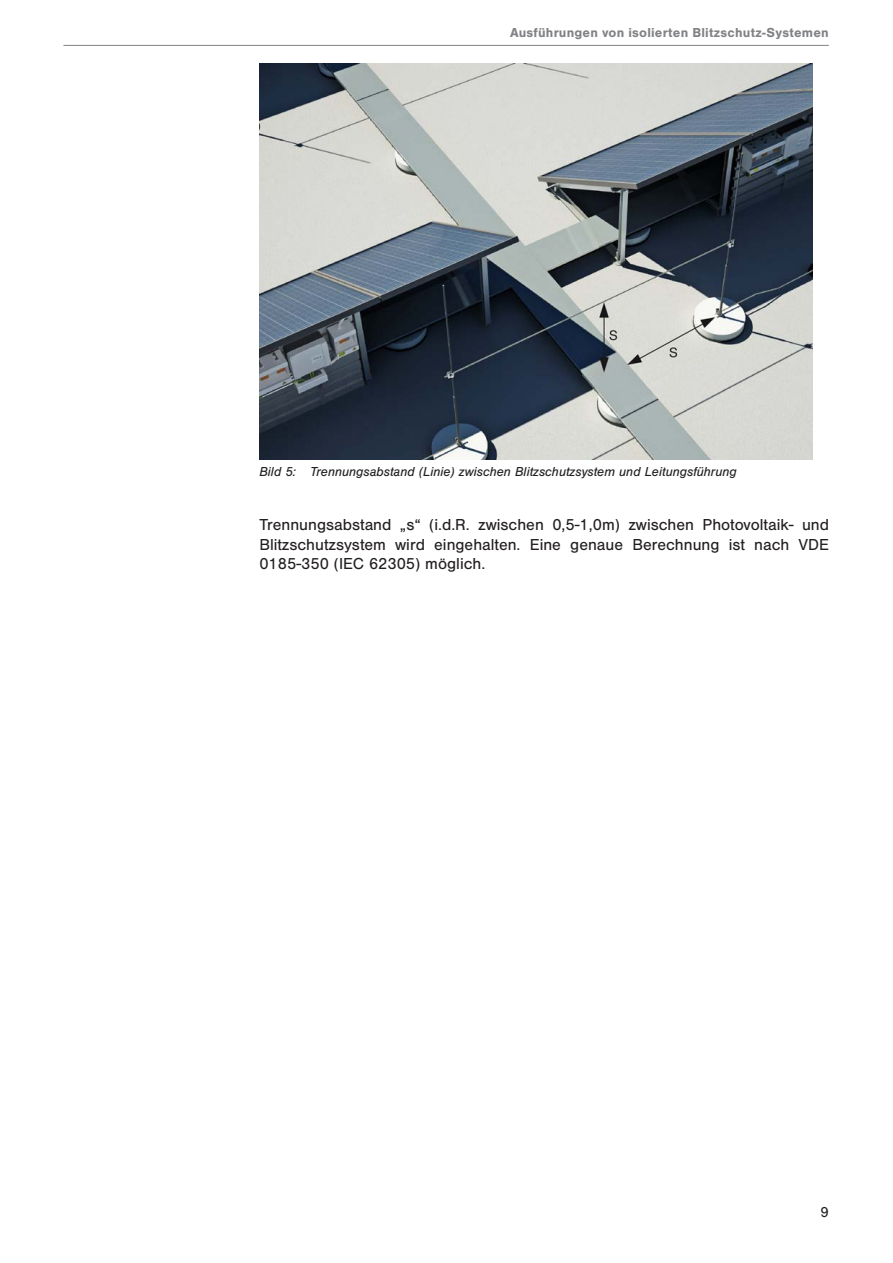
<style>
.page{position:relative;width:893px;height:1263px;background:#fff}
.page>*{position:absolute;margin:0;border:0;box-sizing:border-box;transform-origin:0 0}
.Fließtext{font:16.5px/19.8px "Nimbus San";color:#231f20;text-align:justify}
.t1{font:15px "Nimbus San";color:#231f20}
.t2{font:italic 13.5px "Nimbus San";color:#231f20}
.t3{font:700 13.5px "Nimbus San";letter-spacing:.015em;color:#808285}
</style>
<div class="page">
<hr style="left:63px;top:45px;width:766px;height:1px;background:#808285">
<img style="left:259px;top:64px;width:553px;height:396px">
<p class="t3" style="left:510px;top:24px;width:320px">Ausführungen von isolierten Blitzschutz-Systemen</p>
<p class="t2" style="left:259px;top:464px;width:479px">Bild 5: Trennungsabstand (Linie) zwischen Blitzschutzsystem und Leitungsführung</p>
<p class="Fließtext" style="left:259px;top:515px;width:571px">Trennungsabstand „s“ (i.d.R. zwischen 0,5-1,0m) zwischen Photovoltaik- und Blitzschutzsystem wird eingehalten. Eine genaue Berechnung ist nach VDE 0185-350 (IEC 62305) möglich.</p>
<p class="t1" style="left:820px;top:1203px;width:10px">9</p>
</div>
